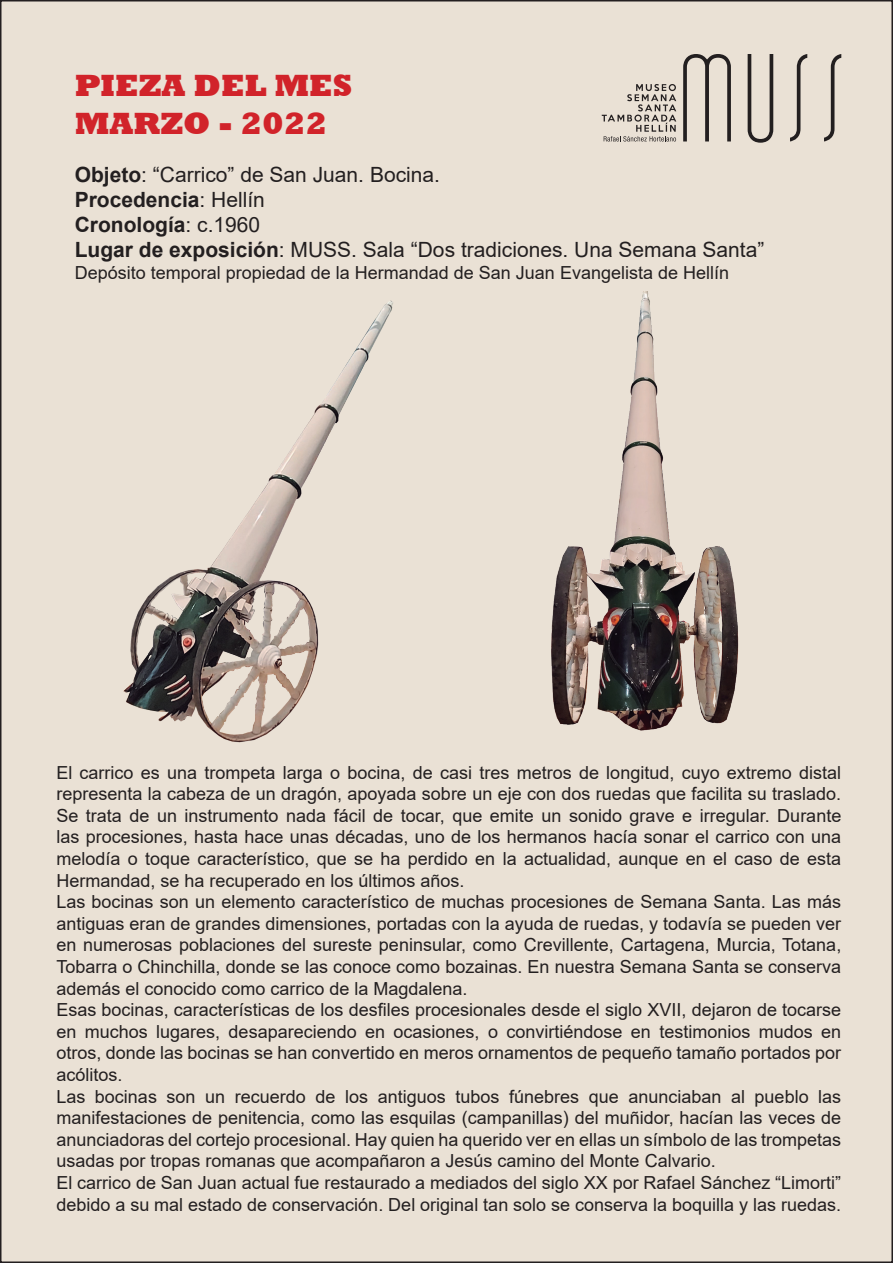
<style>
.page{position:relative;width:893px;height:1263px;background:#fff}
.page>*{position:absolute;margin:0;border:0;box-sizing:border-box;transform-origin:0 0}
.t1{font:800 31.5px/37.8px "Rockwell";color:#d1232a}
.t2{font:21px/25.2px "Arial";color:#231f20}
.t3{font:18px/21.6px "Arial";color:#231f20}
.s1{font-weight:700}
</style>
<div class="page">
<div style="left:1px;top:1px;width:891px;height:1261px;background:#eae1d5"></div>
<svg style="left:602px;top:84px;width:74px;height:57px"></svg>
<svg style="left:683px;top:54px;width:48px;height:87px"></svg>
<svg style="left:748px;top:54px;width:25px;height:89px"></svg>
<svg style="left:790px;top:54px;width:17px;height:87px"></svg>
<svg style="left:824px;top:54px;width:17px;height:87px"></svg>
<img style="left:551px;top:291px;width:188px;height:440px">
<img style="left:123px;top:300px;width:270px;height:443px">
<h1 class="t1" style="left:75px;top:67px;width:279px">PIEZA DEL MES<br>MARZO - 2022</h1>
<p class="t2" style="left:75px;top:162px;width:691px"><span class="s1">Objeto</span>: “Carrico” de San Juan. Bocina.<br><span class="s1">Procedencia</span>: Hellín<br><span class="s1">Cronología</span>: c.1960<br><span class="s1">Lugar de exposición</span>: MUSS. Sala “Dos tradiciones. Una Semana Santa”</p>
<p class="t3" style="left:75px;top:262px;width:656px">Depósito temporal propiedad de la Hermandad de San Juan Evangelista de Hellín</p>
<p class="t3" style="left:56px;top:761px;width:786px">El carrico es una trompeta larga o bocina, de casi tres metros de longitud, cuyo extremo distal representa la cabeza de un dragón, apoyada sobre un eje con dos ruedas que facilita su traslado.<br>Se trata de un instrumento nada fácil de tocar, que emite un sonido grave e irregular. Durante las procesiones, hasta hace unas décadas, uno de los hermanos hacía sonar el carrico con una melodía o toque característico, que se ha perdido en la actualidad, aunque en el caso de esta Hermandad, se ha recuperado en los últimos años.<br>Las bocinas son un elemento característico de muchas procesiones de Semana Santa. Las más antiguas eran de grandes dimensiones, portadas con la ayuda de ruedas, y todavía se pueden ver en numerosas poblaciones del sureste peninsular, como Crevillente, Cartagena, Murcia, Totana, Tobarra o Chinchilla, donde se las conoce como bozainas. En nuestra Semana Santa se conserva además el conocido como carrico de la Magdalena.<br>Esas bocinas, características de los desfiles procesionales desde el siglo XVII, dejaron de tocarse en muchos lugares, desapareciendo en ocasiones, o convirtiéndose en testimonios mudos en otros, donde las bocinas se han convertido en meros ornamentos de pequeño tamaño portados por acólitos.<br>Las bocinas son un recuerdo de los antiguos tubos fúnebres que anunciaban al pueblo las manifestaciones de penitencia, como las esquilas (campanillas) del muñidor, hacían las veces de anunciadoras del cortejo procesional. Hay quien ha querido ver en ellas un símbolo de las trompetas usadas por tropas romanas que acompañaron a Jesús camino del Monte Calvario.<br>El carrico de San Juan actual fue restaurado a mediados del siglo XX por Rafael Sánchez “Limorti” debido a su mal estado de conservación. Del original tan solo se conserva la boquilla y las ruedas.</p>
</div>
